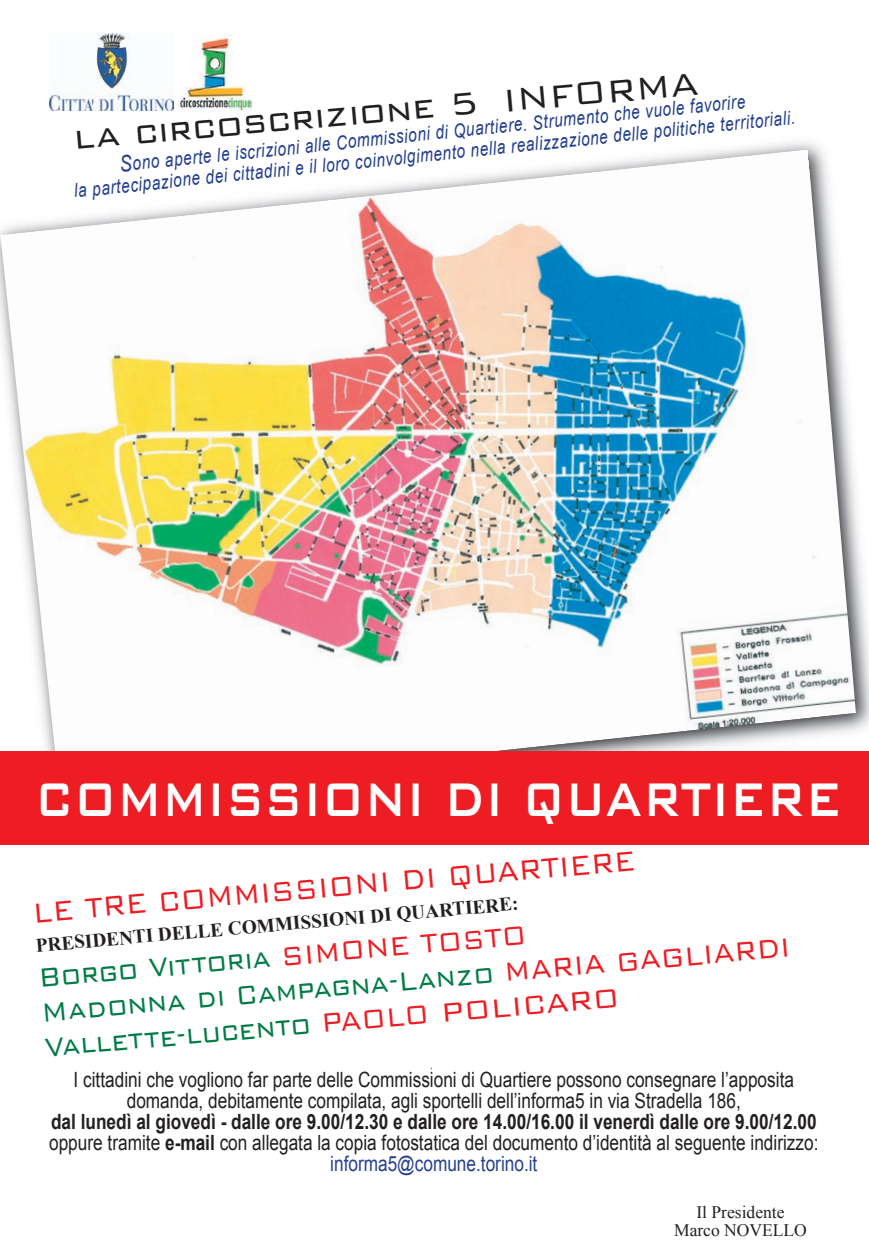
<style>
.page{position:relative;width:869px;height:1241px;background:#fff}
.page>*{position:absolute;margin:0;border:0;box-sizing:border-box;transform-origin:0 0}
.t1{font:500 63px "Bank Gothic BT";color:#fff;scale:.77 1}
.t2{font:300 42px "Bank Gothic BT";color:#231f20;scale:.92 1}
.t3{font:300 36.75px "Bank Gothic BT";color:#ee1d23;scale:.82 1}
.t4{font:300 35px/35px "Bank Gothic BT";color:#007c46;scale:.83 1}
.t5{font:700 21px/21px "Arial";color:#231f20;text-align:center;scale:.82 1}
.t6{font:21px/21px "Arial";color:#231f20;text-align:center;scale:.82 1}
.t7{font:italic 19.25px/21px "Arial";color:#25408f;text-align:center;scale:.8 1}
.t8{font:700 19.25px "Times New Roman";color:#231f20}
.t9{font:17.5px/17.5px "Times New Roman";color:#231f20;text-align:center}
.s1{font-size:22.75px}
.s2{color:#ee1d23}
.s3{font-weight:400}
.s4{font-weight:400;color:#25408f}
</style>
<div class="page">
<img style="left:805px;top:142px;width:63px;height:589px">
<img style="left:0;top:149px;width:855px;height:602px">
<img style="left:179px;top:34px;width:72px;height:78px">
<img style="left:50px;top:33px;width:123px;height:77px">
<div style="left:0;top:751px;width:868px;height:93px;background:#ee1d23"></div>
<svg style="left:6px;top:844px;width:788px;height:225px"></svg>
<h2 class="t2" style="left:72px;top:115px;width:683px;rotate:-5deg">la circoscrizione 5 INFORMA</h2>
<p class="t7" style="left:71px;top:161px;width:906px;rotate:-6deg"><span class="s1">S</span>ono aperte le iscrizioni alle Commissioni di Quartiere. Strumento che vuole favorire<br>la partecipazione dei cittadini e il loro coinvolgimento nella realizzazione delle politiche territoriali.</p>
<h1 class="t1" style="left:35px;top:764px;width:1048px">COMMISSIONI DI QUARTIERE</h1>
<h3 class="t3" style="left:31px;top:892px;width:738px;rotate:-5deg">LE TRE COMMISSIONI DI QUARTIERE</h3>
<p class="t8" style="left:35px;top:932px;width:485px;rotate:-5deg">PRESIDENTI DELLE COMMISSIONI DI QUARTIERE:</p>
<h3 class="t4" style="left:37px;top:959px;width:906px;rotate:-5deg">Borgo Vittoria <span class="s2">SIMONE TOSTO<br></span>Madonna di Campagna-Lanzo <span class="s2">MARIA GAGLIARDI<br></span>Vallette-lucento <span class="s2">PAOLO POLICARO</span></h3>
<p class="t6" style="left:74px;top:1068px;width:879px">I cittadini che vogliono far parte delle Commissioni di Quartiere possono consegnare l’apposita domanda, debitamente compilata, agli sportelli dell’informa5 in via Stradella 186,</p>
<p class="t5" style="left:49px;top:1111px;width:939px">dal lunedì al giovedì - dalle ore 9.00/12.30 e dalle ore 14.00/16.00 il venerdì dalle ore 9.00/12.00 <span class="s3">oppure tramite</span> e-mail <span class="s3">con allegata la copia fotostatica del documento d’identità al seguente indirizzo: </span><span class="s4">informa5@comune.torino.it</span></p>
<p class="t9" style="left:673px;top:1203px;width:134px">Il Presidente<br>Marco NOVELLO</p>
</div>
